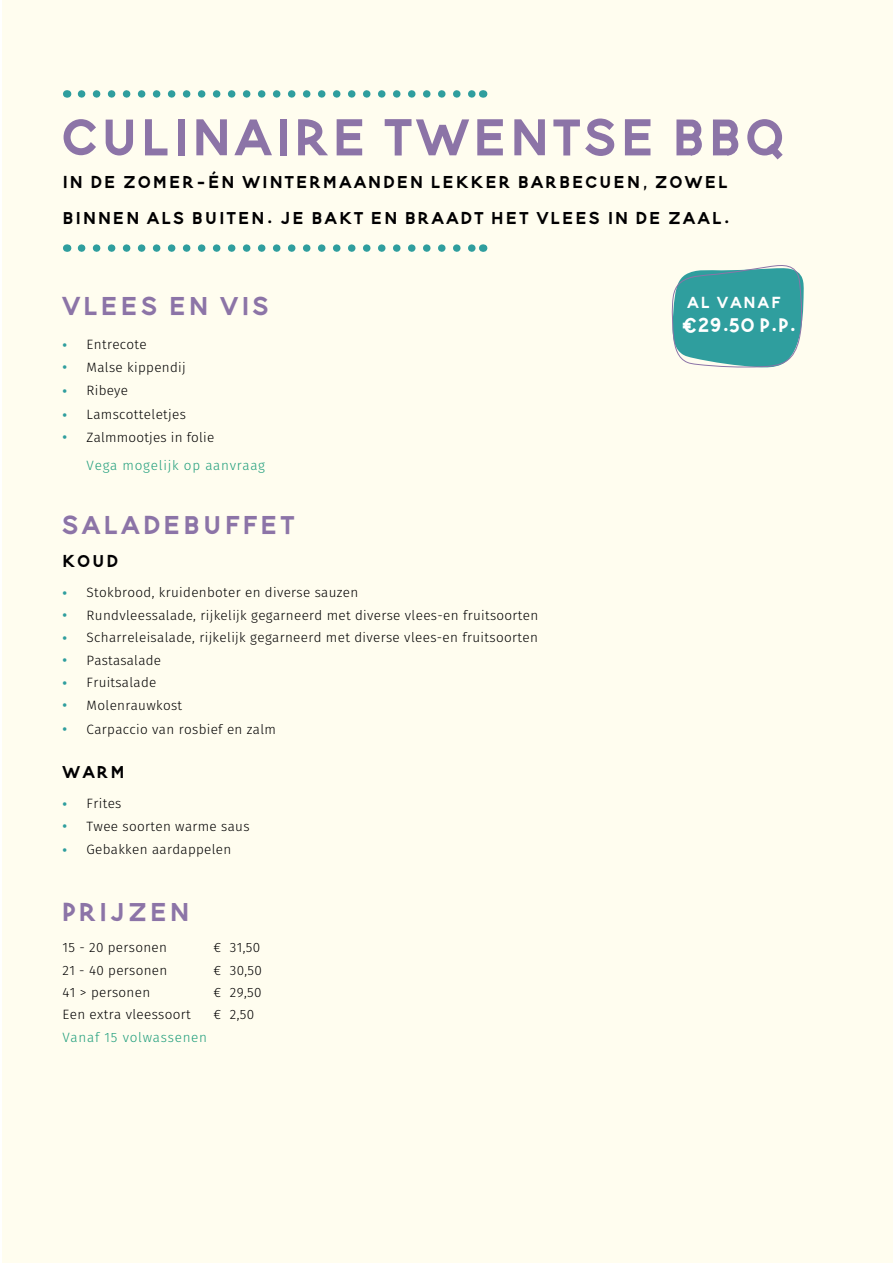
<style>
.page{position:relative;width:893px;height:1263px;background:#fff}
.page>*{position:absolute;margin:0;border:0;box-sizing:border-box;transform-origin:0 0}
.t1{font:700 90px "Blooming Elegant Sans";letter-spacing:.045em;color:#8c74a7}
.t2{font:700 45px "Blooming Elegant Sans";letter-spacing:.075em;color:#8c74a7}
.t3{font:700 34.05px "Blooming Elegant Sans";color:#fff}
.t4{font:700 30px/36px "Blooming Elegant Sans";letter-spacing:.075em;color:#000001}
.t5{font:700 28.05px "Blooming Elegant Sans";letter-spacing:.075em;color:#fff}
.t6{font:300 13.5px/22.5px "Fira Sans";letter-spacing:.025em;color:#000001}
.t7{font:300 13.5px "Fira Sans";letter-spacing:.055em;color:#209e7c}
.t8{font:13.5px/22.5px "Quicksand";color:#2f9e9e}
.s1{font-family:"Quicksand";font-weight:400;color:#2f9e9e}
</style>
<div class="page">
<div style="left:2px;top:0;width:891px;height:1263px;background:#fffdef"></div>
<svg style="left:82px;top:244px;width:393px;height:8px"></svg>
<svg style="left:82px;top:90px;width:393px;height:8px"></svg>
<div style="left:60px;top:516px;width:13px;height:10px;background:#fff;border-radius:50%"></div>
<svg style="left:672px;top:265px;width:132px;height:103px;background:#4ea9a9"></svg>
<h1 class="t1" style="left:63px;top:72px;width:724px">Culinaire Twentse bbq</h1>
<h3 class="t4" style="left:63px;top:160px;width:669px">In de zomer-én wintermaanden lekker barbecuen, zowel binnen als buiten. Je bakt en braadt het vlees in de zaal.</h3>
<h2 class="t2" style="left:63px;top:274px;width:208px">Vlees en vis</h2>
<p class="t6" style="left:87px;top:333px;width:101px">Entrecote<br>Malse kippendij</p>
<p class="t6" style="left:87px;top:379px;width:43px">Ribeye</p>
<p class="t8" style="left:63px;top:332px;width:6px">• •</p>
<p class="t8" style="left:63px;top:379px;width:6px">•</p>
<p class="t8" style="left:63px;top:403px;width:6px;line-height:21.9px">• •</p>
<p class="t6" style="left:87px;top:403px;width:129px">Lamscotteletjes<br>Zalmmootjes in folie</p>
<p class="t7" style="left:87px;top:455px;width:180px">Vega mogelijk op aanvraag</p>
<h2 class="t2" style="left:63px;top:492px;width:234px">Saladebuffet</h2>
<h3 class="t4" style="left:63px;top:539px;width:57px">Koud</h3>
<p class="t6" style="left:87px;top:581px;width:453px">Stokbrood, kruidenboter en diverse sauzen<br>Rundvleessalade, rijkelijk gegarneerd met diverse vlees-en fruitsoorten Scharreleisalade, rijkelijk gegarneerd met diverse vlees-en fruitsoorten Pastasalade<br>Fruitsalade<br>Molenrauwkost</p>
<p class="t8" style="left:63px;top:580px;width:6px">• •</p>
<p class="t8" style="left:63px;top:626px;width:6px;line-height:21.9px">• •</p>
<p class="t8" style="left:63px;top:670px;width:6px">• •</p>
<p class="t6" style="left:63px;top:717px;width:215px"><span class="s1">•</span> Carpaccio van rosbief en zalm</p>
<h3 class="t4" style="left:63px;top:750px;width:64px">warm</h3>
<p class="t6" style="left:87px;top:792px;width:164px">Frites<br>Twee soorten warme saus</p>
<p class="t8" style="left:63px;top:791px;width:6px">• •</p>
<p class="t6" style="left:63px;top:838px;width:170px"><span class="s1">•</span> Gebakken aardappelen</p>
<h2 class="t2" style="left:63px;top:879px;width:129px">Prijzen</h2>
<p class="t6" style="left:63px;top:936px;width:130px">15 - 20 personen<br>21 - 40 personen<br>41 &gt; personen<br>Een extra vleessoort</p>
<p class="t6" style="left:214px;top:936px;width:50px">€ 31,50 € 30,50 € 29,50 € 2,50</p>
<p class="t7" style="left:63px;top:1027px;width:146px">Vanaf 15 volwassenen</p>
<h3 class="t5" style="left:687px;top:282px;width:95px">al vanaf</h3>
<h3 class="t3" style="left:684px;top:300px;width:113px">€29.50 p.p.</h3>
</div>
